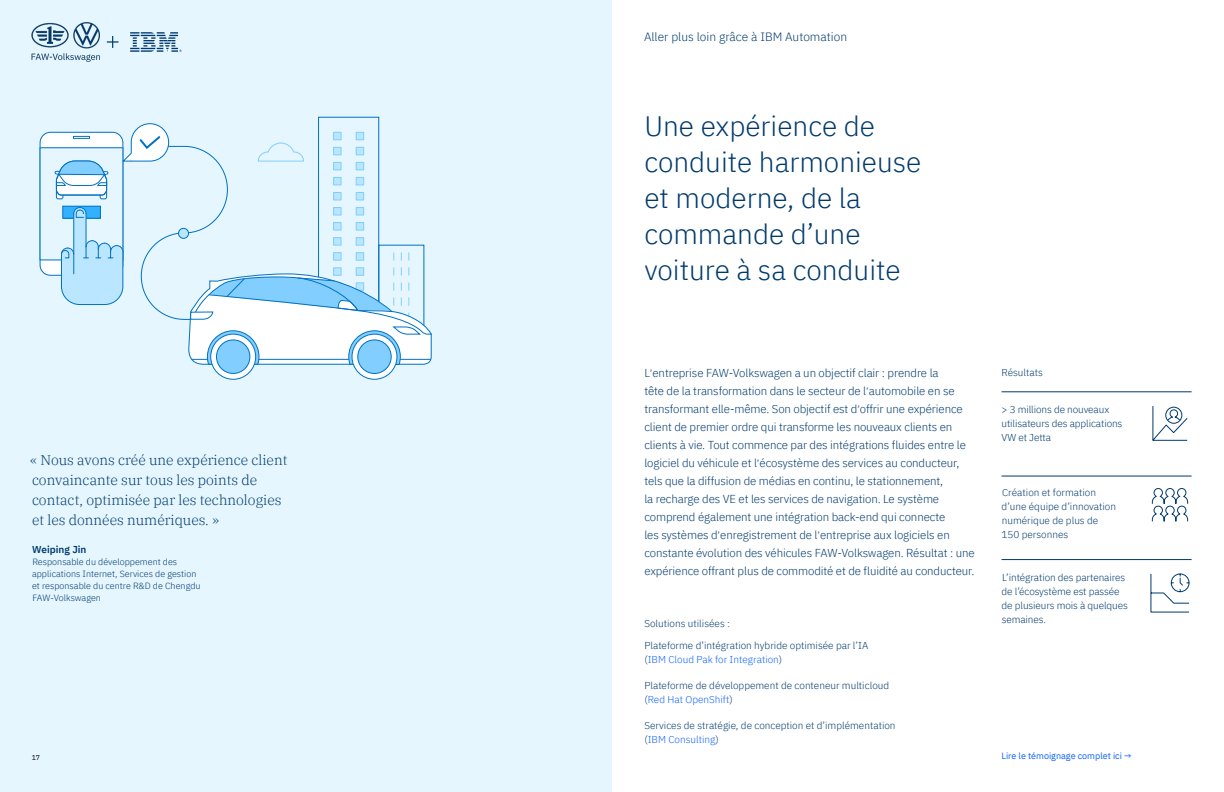
<style>
.page{position:relative;width:1224px;height:792px;background:#fff}
.page>*{position:absolute;margin:0;border:0;box-sizing:border-box;transform-origin:0 0}
.t1{font:300 28px/36px "IBM Plex Sans";color:#003a6d}
.t2{font:300 14px/20px "IBM Plex Serif";color:#003a6d}
.t3{font:300 12px "IBM Plex Sans";color:#003a6d}
.t4{font:300 11.5px/18px "IBM Plex Sans";letter-spacing:-.01em;color:#003a6d}
.t5{font:300 10px/14px "IBM Plex Sans";color:#003a6d}
.t6{font:600 10px "IBM Plex Sans";color:#003a6d}
.t7{font:300 9px/12px "IBM Plex Sans";color:#003a6d}
.t8{font:9px "IBM Plex Sans";color:#0f62fe}
.t9{font:7px "IBM Plex Sans";color:#000}
.s1{font-size:10px}
.s2{color:#0f62fe}
</style>
<div class="page">
<div style="left:0;top:0;width:612px;height:792px;background:#e5f6ff"></div>
<div style="left:40px;top:132px;width:83px;height:143px;background:#fff;border-radius:10px"></div>
<div style="left:40px;top:148px;width:83px;height:112px;background:#e5f6ff"></div>
<svg style="left:352px;top:334px;width:45px;height:45px"></svg>
<div style="left:358px;top:340px;width:33px;height:33px;background:#82cfff;border-radius:50%"></div>
<div style="left:357px;top:339px;width:35px;height:35px;border:1px solid #0072c3;border-radius:50%"></div>
<svg style="left:211px;top:334px;width:45px;height:45px"></svg>
<div style="left:217px;top:340px;width:33px;height:33px;background:#82cfff;border-radius:50%"></div>
<div style="left:216px;top:339px;width:34px;height:35px;border:1px solid #0072c3;border-radius:50%"></div>
<svg style="left:54px;top:123px;width:378px;height:242px"></svg>
<svg style="left:1152px;top:406px;width:36px;height:35px"></svg>
<hr style="left:1002px;top:392px;width:190px;height:1px;background:#003a6d">
<hr style="left:1002px;top:476px;width:190px;height:1px;background:#003a6d">
<hr style="left:1002px;top:559px;width:190px;height:1px;background:#003a6d">
<svg style="left:1150px;top:573px;width:40px;height:40px"></svg>
<svg style="left:1152px;top:488px;width:36px;height:34px"></svg>
<img style="left:32px;top:22px;width:67px;height:40px">
<svg style="left:130px;top:32px;width:52px;height:20px"></svg>
<svg style="left:107px;top:36px;width:12px;height:12px"></svg>
<p class="t3" style="left:644px;top:28px;width:205px">Aller plus loin grâce à IBM Automation</p>
<p class="t2" style="left:30px;top:449px;width:259px">« Nous avons créé une expérience client convaincante sur tous les points de contact, optimisée par les technologies et les données numériques. »</p>
<p class="t6" style="left:32px;top:542px;width:56px">Weiping Jin</p>
<p class="t7" style="left:32px;top:555px;width:170px">Responsable du développement des applications Internet, Services de gestion et responsable du centre R&amp;D de Chengdu FAW-Volkswagen</p>
<h1 class="t1" style="left:644px;top:106px;width:279px">Une expérience de conduite harmonieuse et moderne, de la commande d’une voiture à sa conduite</h1>
<p class="t4" style="left:644px;top:363px;width:332px">L<span class="s1">’</span>entreprise FAW-Volkswagen a un objectif clair : prendre la<br>tête de la transformation dans le secteur de l<span class="s1">’</span>automobile en se transformant elle-même. Son objectif est d<span class="s1">’</span>offrir une expérience client de premier ordre qui transforme les nouveaux clients en clients à vie. Tout commence par des intégrations fluides entre le logiciel du véhicule et l<span class="s1">’</span>écosystème des services au conducteur, tels que la diffusion de médias en continu, le stationnement,<br>la recharge des VE et les services de navigation. Le système comprend également une intégration back-end qui connecte<br>les systèmes d<span class="s1">’</span>enregistrement de l<span class="s1">’</span>entreprise aux logiciels en constante évolution des véhicules FAW-Volkswagen. Résultat : une expérience offrant plus de commodité et de fluidité au conducteur.</p>
<p class="t5" style="left:644px;top:616px;width:87px">Solutions utilisées :</p>
<p class="t5" style="left:644px;top:638px;width:225px">Plateforme d’intégration hybride optimisée par l’IA (<span class="s2">IBM Cloud Pak for Integration</span>)</p>
<p class="t5" style="left:644px;top:678px;width:246px">Plateforme de développement de conteneur multicloud (<span class="s2">Red Hat OpenShift</span>)</p>
<p class="t5" style="left:644px;top:718px;width:253px">Services de stratégie, de conception et d’implémentation (<span class="s2">IBM Consulting</span>)</p>
<p class="t5" style="left:1002px;top:364px;width:43px">Résultats</p>
<p class="t5" style="left:1002px;top:401px;width:122px">&gt; 3 millions de nouveaux utilisateurs des applications<br>VW et Jetta</p>
<p class="t5" style="left:1001px;top:485px;width:116px">Création et formation d’une équipe d’innovation numérique de plus de<br>150 personnes</p>
<p class="t5" style="left:1002px;top:569px;width:128px">L’intégration des partenaires de l’écosystème est passée de plusieurs mois à quelques semaines.</p>
<p class="t9" style="left:32px;top:752px;width:10px">17</p>
<p class="t8" style="left:1002px;top:749px;width:132px">Lire le témoignage complet ici →</p>
</div>
